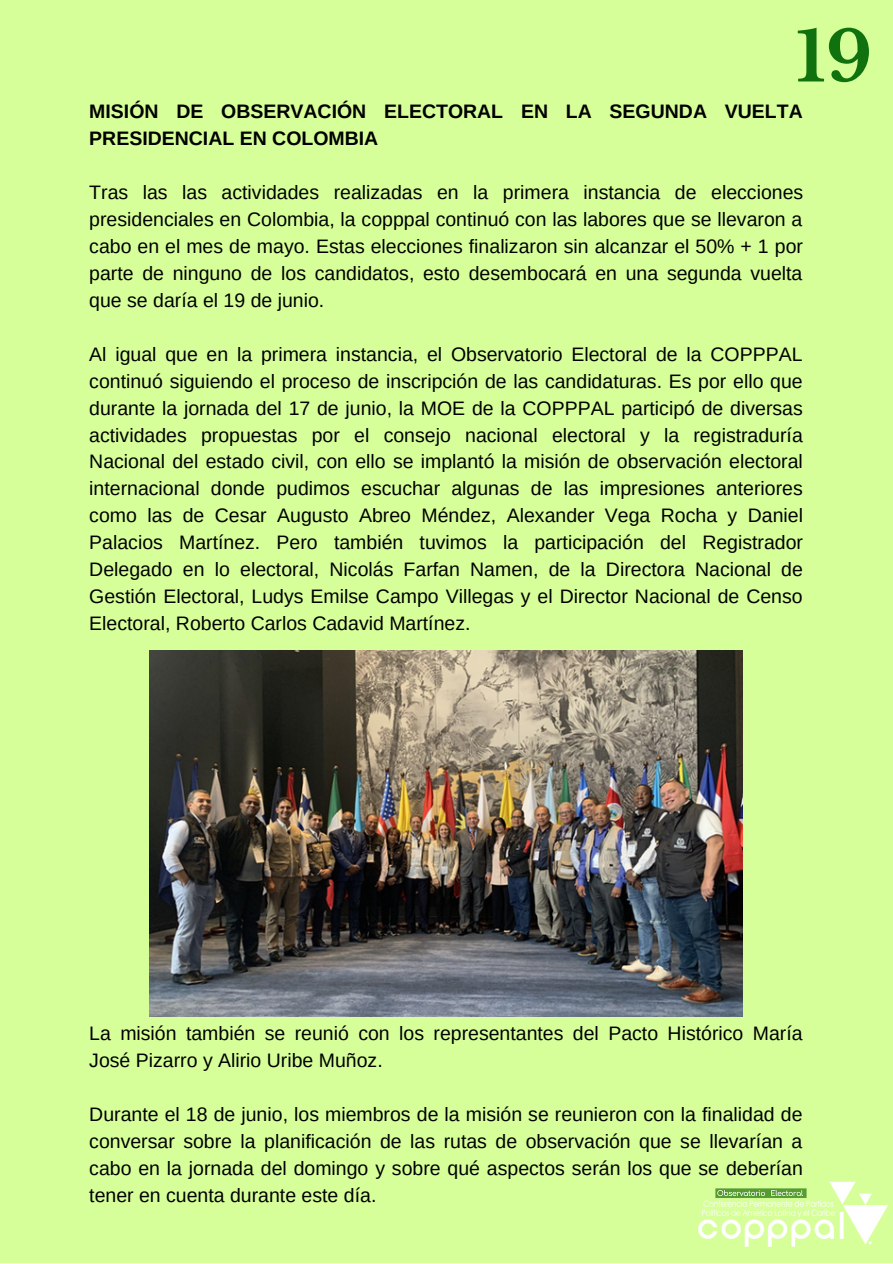
<style>
.page{position:relative;width:893px;height:1264px;background:#fff}
.page>*{position:absolute;margin:0;border:0;box-sizing:border-box;transform-origin:0 0}
.t1{font:700 69px "Libre Baskerville";color:#10720e}
.t2{font:19.5px/27px "Arimo";color:#000;text-align:justify}
.t3{font:700 19.5px/27px "Arimo";color:#000}
</style>
<div class="page">
<div style="left:0;top:0;width:892px;height:1262px;background:#d7ff99"></div>
<img style="left:698px;top:1181px;width:190px;height:66px">
<img style="left:150px;top:650px;width:592px;height:366px">
<h1 class="t1" style="left:795px;top:15px;width:78px">19</h1>
<p class="t3" style="left:89px;top:97px;width:715px">MISIÓN DE OBSERVACIÓN ELECTORAL EN LA SEGUNDA VUELTA<br>PRESIDENCIAL EN COLOMBIA</p>
<p class="t2" style="left:89px;top:178px;width:715px">Tras las las actividades realizadas en la primera instancia de elecciones presidenciales en Colombia, la copppal continuó con las labores que se llevaron a cabo en el mes de mayo. Estas elecciones finalizaron sin alcanzar el 50% + 1 por parte de ninguno de los candidatos, esto desembocará en una segunda vuelta que se daría el 19 de junio.</p>
<p class="t2" style="left:89px;top:340px;width:715px">Al igual que en la primera instancia, el Observatorio Electoral de la COPPPAL continuó siguiendo el proceso de inscripción de las candidaturas. Es por ello que durante la jornada del 17 de junio, la MOE de la COPPPAL participó de diversas actividades propuestas por el consejo nacional electoral y la registraduría Nacional del estado civil, con ello se implantó la misión de observación electoral internacional donde pudimos escuchar algunas de las impresiones anteriores como las de Cesar Augusto Abreo Méndez, Alexander Vega Rocha y Daniel Palacios Martínez. Pero también tuvimos la participación del Registrador Delegado en lo electoral, Nicolás Farfan Namen, de la Directora Nacional de Gestión Electoral, Ludys Emilse Campo Villegas y el Director Nacional de Censo Electoral, Roberto Carlos Cadavid Martínez.</p>
<p class="t2" style="left:89px;top:1019px;width:714px">La misión también se reunió con los representantes del Pacto Histórico María<br>José Pizarro y Alirio Uribe Muñoz.</p>
<p class="t2" style="left:89px;top:1100px;width:715px">Durante el 18 de junio, los miembros de la misión se reunieron con la finalidad de conversar sobre la planificación de las rutas de observación que se llevarían a cabo en la jornada del domingo y sobre qué aspectos serán los que se deberían tener en cuenta durante este día.</p>
</div>
